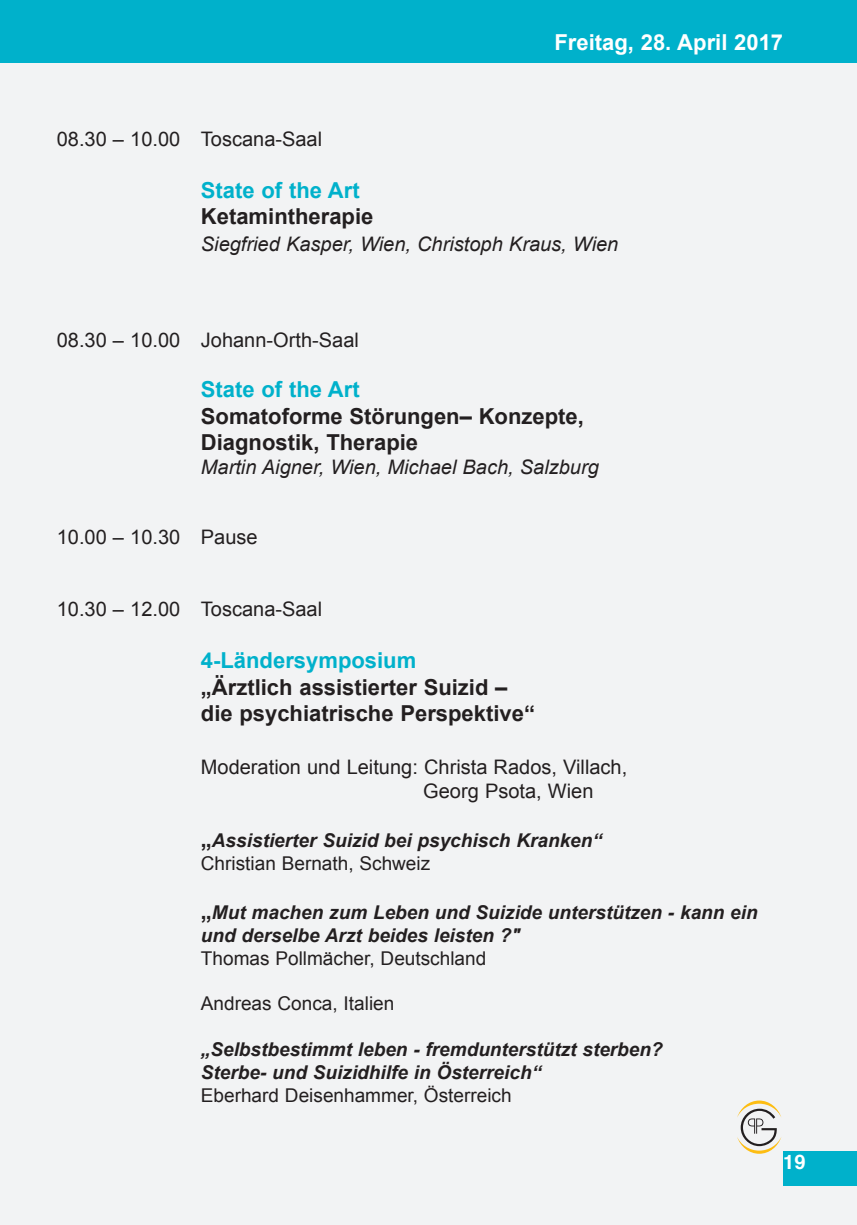
<style>
.page{position:relative;width:857px;height:1225px;background:#fff}
.page>*{position:absolute;margin:0;border:0;box-sizing:border-box;transform-origin:0 0}
.t1{font:700 22px/26.4px "Arial";color:#231f20}
.t2{font:700 22px "Arial";color:#00b1cb}
.t3{font:700 22px "Arial";color:#fff}
.t4{font:20px/24px "Arial";color:#231f20}
.t5{font:italic 20px "Arial";color:#231f20}
.t6{font:700 20px "Helvetica";color:#fff}
.t7{font:italic 700 19px/22.8px "Arial";color:#231f20}
.t8{font:19px "Arial";color:#231f20}
.s1{font-style:normal;font-size:22px}
.s2{font-weight:400;font-style:normal}
</style>
<div class="page">
<div style="left:0;top:0;width:856px;height:1225px;background:#f2f3f4"></div>
<div style="left:782px;top:1151px;width:74px;height:34px;background:#00b1cb"></div>
<div style="left:0;top:0;width:856px;height:62px;background:#00b1cb"></div>
<svg style="left:737px;top:1100px;width:44px;height:53px"></svg>
<p class="t3" style="left:554px;top:28px;width:230px">Freitag, 28. April 2017</p>
<p class="t4" style="left:57px;top:127px;width:267px">08.30 – 10.00 Toscana-Saal</p>
<p class="t2" style="left:201px;top:176px;width:160px">State of the Art</p>
<p class="t1" style="left:201px;top:204px;width:174px">Ketamintherapie</p>
<p class="t5" style="left:201px;top:231px;width:419px">Siegfried Kasper, Wien, Christoph Kraus, Wien</p>
<p class="t4" style="left:57px;top:328px;width:303px">08.30 – 10.00 Johann-Orth-Saal</p>
<p class="t2" style="left:201px;top:375px;width:160px">State of the Art</p>
<p class="t1" style="left:201px;top:403px;width:384px">Somatoforme Störungen– Konzepte,<br>Diagnostik, Therapie</p>
<p class="t5" style="left:201px;top:454px;width:399px">Martin Aigner, Wien, Michael Bach, Salzburg</p>
<p class="t4" style="left:57px;top:525px;width:202px">10.00 – 10.30 Pause</p>
<p class="t4" style="left:57px;top:597px;width:267px">10.30 – 12.00 Toscana-Saal</p>
<p class="t2" style="left:201px;top:646px;width:217px">4-Ländersymposium</p>
<p class="t1" style="left:201px;top:674px;width:335px">„Ärztlich assistierter Suizid – die psychiatrische Perspektive“</p>
<p class="t4" style="left:423px;top:755px;width:205px;text-indent:-222px">Moderation und Leitung: Christa Rados, Villach,<br>Georg Psota, Wien</p>
<p class="t7" style="left:201px;top:829px;width:402px"><span class="s1">„</span>Assistierter Suizid bei psychisch Kranken“<br><span class="s2">Christian Bernath, Schweiz</span></p>
<p class="t7" style="left:201px;top:901px;width:558px"><span class="s1">„</span>Mut machen zum Leben und Suizide unterstützen - kann ein und derselbe Arzt beides leisten ?"</p>
<p class="t8" style="left:201px;top:945px;width:287px">Thomas Pollmächer, Deutschland</p>
<p class="t8" style="left:201px;top:991px;width:195px">Andreas Conca, Italien</p>
<p class="t7" style="left:201px;top:1038px;width:463px">„Selbstbestimmt leben - fremdunterstützt sterben?<br>Sterbe- und Suizidhilfe in Österreich“</p>
<p class="t8" style="left:201px;top:1082px;width:312px">Eberhard Deisenhammer, Österreich</p>
<p class="t6" style="left:782px;top:1144px;width:24px">1919</p>
</div>
